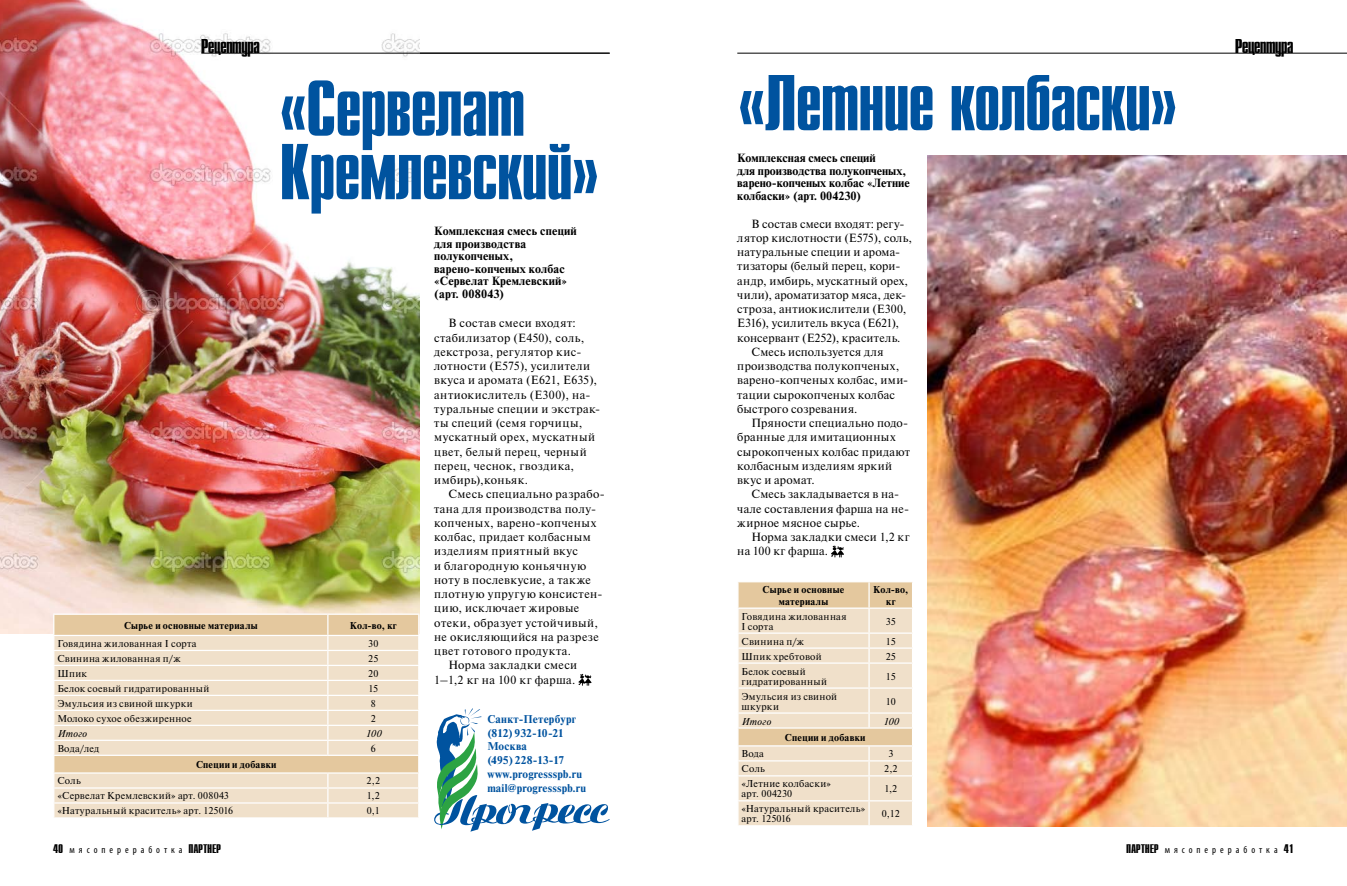
<style>
.page{position:relative;width:1347px;height:886px;background:#fff}
.page>*{position:absolute;margin:0;border:0;box-sizing:border-box;transform-origin:0 0}
.t1{font:700 79px/63.5px "Compact C";letter-spacing:-.03em;color:#00539f}
.t2{font:700 20px "Compact C";letter-spacing:-.05em;color:#000}
.t3{font:11.88px/14.2px "Newton 7 C";letter-spacing:.025em;color:#000}
.t4{font:700 11.88px/12.5px "Newton 7 C";letter-spacing:.005em;color:#000}
.t5{font:11.88px "Newton 7 C";letter-spacing:.045em;color:#000}
.t6{font:11.88px "Newton 7 C";letter-spacing:.05em;color:#000}
.t7{font:700 11.25px/13.9px "Newton 7 C";letter-spacing:.015em;color:#00539f}
.t8{font:10px/10px "Newton 7 C";letter-spacing:.025em;color:#000}
.t9{font:700 10px/11.2px "Newton 7 C";letter-spacing:.025em;color:#000;text-align:center}
.t10{font:condensed 10px "Myriad Pro";letter-spacing:.4em;color:#000}
.t11{font:italic 10px "Newton 7 C";letter-spacing:.03em;color:#000}
.s1{font-family:"Compact C";font-weight:700;font-stretch:normal;font-size:12.5px}
</style>
<div class="page">
<hr style="left:737px;top:53px;width:609px;height:1px;background:#000">
<img style="left:0;top:0;width:419px;height:634px">
<hr style="left:201px;top:53px;width:408px;height:1px;background:#000">
<img style="left:927px;top:156px;width:419px;height:670px">
<svg style="left:738px;top:582px;width:175px;height:244px;background:#efdec7"></svg>
<svg style="left:434px;top:708px;width:175px;height:124px"></svg>
<svg style="left:831px;top:545px;width:13px;height:12px"></svg>
<div style="left:54px;top:615px;width:364px;height:20px;background:#e4c89e"></div>
<svg style="left:54px;top:636px;width:364px;height:181px;background:#efdec7"></svg>
<hr style="left:53px;top:650px;width:275px;height:1px;background:#fff">
<hr style="left:328px;top:650px;width:91px;height:1px;background:#fff">
<hr style="left:53px;top:665px;width:275px;height:1px;background:#fff">
<hr style="left:328px;top:665px;width:91px;height:1px;background:#fff">
<hr style="left:53px;top:680px;width:275px;height:1px;background:#fff">
<hr style="left:328px;top:680px;width:91px;height:1px;background:#fff">
<hr style="left:53px;top:695px;width:275px;height:1px;background:#fff">
<hr style="left:328px;top:695px;width:91px;height:1px;background:#fff">
<hr style="left:53px;top:710px;width:275px;height:1px;background:#fff">
<hr style="left:328px;top:710px;width:91px;height:1px;background:#fff">
<hr style="left:53px;top:725px;width:275px;height:1px;background:#fff">
<hr style="left:328px;top:725px;width:91px;height:1px;background:#fff">
<hr style="left:53px;top:740px;width:275px;height:1px;background:#fff">
<hr style="left:328px;top:740px;width:91px;height:1px;background:#fff">
<svg style="left:327px;top:615px;width:1px;height:140px"></svg>
<hr style="left:53px;top:772px;width:275px;height:2px;background:#fff">
<hr style="left:328px;top:772px;width:91px;height:2px;background:#fff">
<hr style="left:53px;top:787px;width:275px;height:1px;background:#fff">
<hr style="left:328px;top:787px;width:91px;height:1px;background:#fff">
<hr style="left:53px;top:802px;width:275px;height:1px;background:#fff">
<hr style="left:328px;top:802px;width:91px;height:1px;background:#fff">
<svg style="left:327px;top:774px;width:1px;height:43px"></svg>
<hr style="left:53px;top:613px;width:275px;height:2px;background:#fff">
<hr style="left:328px;top:613px;width:91px;height:2px;background:#fff">
<hr style="left:53px;top:755px;width:275px;height:1px;background:#fff">
<hr style="left:328px;top:755px;width:91px;height:1px;background:#fff">
<svg style="left:53px;top:615px;width:1px;height:19px"></svg>
<svg style="left:418px;top:615px;width:1px;height:189px"></svg>
<svg style="left:578px;top:674px;width:13px;height:12px"></svg>
<h2 class="t2" style="left:201px;top:36px;width:60px">Рецептура</h2>
<h2 class="t2" style="left:1234px;top:36px;width:60px">Рецептура</h2>
<h1 class="t1" style="left:737px;top:74px;width:442px">«Летние колбаски»</h1>
<h1 class="t1" style="left:279px;top:80px;width:322px">«Сервелат<br>Кремлевский»</h1>
<p class="t4" style="left:737px;top:152px;width:174px">Комплексная смесь специй<br>для производства полукопченых, варено-копченых колбас «Летние колбаски» (арт. 004230)</p>
<p class="t3" style="left:751px;top:216px;width:154px">В состав смеси входят: регу-</p>
<p class="t3" style="left:737px;top:231px;width:176px">лятор кислотности (Е575), соль,</p>
<p class="t3" style="left:737px;top:245px;width:164px">натуральные специи и арома-</p>
<p class="t3" style="left:737px;top:259px;width:164px">тизаторы (белый перец, кори-</p>
<p class="t3" style="left:737px;top:273px;width:172px">андр, имбирь, мускатный орех,</p>
<p class="t3" style="left:737px;top:288px;width:170px">чили), ароматизатор мяса, дек-</p>
<p class="t3" style="left:737px;top:302px;width:171px">строза, антиокислители (Е300,</p>
<p class="t3" style="left:737px;top:316px;width:163px">Е316), усилитель вкуса (Е621),</p>
<p class="t3" style="left:737px;top:330px;width:165px">консервант (Е252), краситель.</p>
<p class="t3" style="left:751px;top:345px;width:134px">Смесь используется для</p>
<p class="t3" style="left:737px;top:359px;width:163px">производства полукопченых,</p>
<p class="t3" style="left:737px;top:373px;width:172px">варено-копченых колбас, ими-</p>
<p class="t3" style="left:737px;top:387px;width:159px">тации сырокопченых колбас</p>
<p class="t3" style="left:737px;top:402px;width:122px">быстрого созревания.</p>
<p class="t3" style="left:751px;top:416px;width:158px">Пряности специально подо-</p>
<p class="t3" style="left:737px;top:430px;width:160px">бранные для имитационных</p>
<p class="t3" style="left:737px;top:444px;width:174px">сырокопченых колбас придают</p>
<p class="t3" style="left:737px;top:459px;width:156px">колбасным изделиям яркий</p>
<p class="t3" style="left:737px;top:473px;width:79px">вкус и аромат.</p>
<p class="t3" style="left:751px;top:487px;width:149px">Смесь закладывается в на-</p>
<p class="t3" style="left:737px;top:501px;width:173px">чале составления фарша на не-</p>
<p class="t3" style="left:737px;top:516px;width:124px">жирное мясное сырье.</p>
<p class="t3" style="left:751px;top:530px;width:160px">Норма закладки смеси 1,2 кг</p>
<p class="t3" style="left:737px;top:544px;width:92px">на 100 кг фарша.</p>
<p class="t4" style="left:434px;top:225px;width:144px">Комплексная смесь специй для производства полукопченых, варено-копченых колбас «Сервелат Кремлевский» (арт. 008043)</p>
<p class="t3" style="left:434px;top:316px;width:167px;text-indent:14px">В состав смеси входят: стабилизатор (Е450), соль, декстроза, регулятор кис&shy;лотности (Е575), усилители вкуса и аромата (Е621, Е635), антиокислитель (Е300), на&shy;туральные специи и экстрак&shy;ты специй (семя горчицы, мускатный орех, мускатный цвет, белый перец, черный перец, чеснок, гвоздика, имбирь),коньяк.</p>
<p class="t3" style="left:448px;top:487px;width:158px">Смесь специально разрабо-</p>
<p class="t3" style="left:434px;top:501px;width:164px">тана для производства полу-</p>
<p class="t3" style="left:434px;top:516px;width:164px">копченых, варено-копченых</p>
<p class="t3" style="left:434px;top:530px;width:158px">колбас, придает колбасным</p>
<p class="t6" style="left:434px;top:545px;width:145px">изделиям приятный вкус</p>
<p class="t5" style="left:434px;top:559px;width:154px">и благородную коньячную</p>
<p class="t3" style="left:434px;top:573px;width:158px">ноту в послевкусие, а также</p>
<p class="t5" style="left:434px;top:588px;width:170px">плотную упругую консистен-</p>
<p class="t3" style="left:434px;top:601px;width:147px">цию, исключает жировые</p>
<p class="t3" style="left:434px;top:615px;width:165px">отеки, образует устойчивый,</p>
<p class="t3" style="left:434px;top:630px;width:166px">не окисляющийся на разрезе</p>
<p class="t5" style="left:434px;top:645px;width:138px">цвет готового продукта.</p>
<p class="t3" style="left:448px;top:658px;width:130px">Норма закладки смеси</p>
<p class="t3" style="left:434px;top:672px;width:143px">1–1,2 кг на 100 кг фарша.</p>
<p class="t9" style="left:762px;top:584px;width:83px">Сырье и основные материалы</p>
<p class="t9" style="left:873px;top:584px;width:37px">Кол-во, кг</p>
<p class="t8" style="left:741px;top:611px;width:107px">Говядина жилованная<br>I сорта</p>
<p class="t8" style="left:886px;top:616px;width:11px">35</p>
<p class="t8" style="left:741px;top:636px;width:64px">Свинина п/ж</p>
<p class="t8" style="left:886px;top:636px;width:11px">15</p>
<p class="t8" style="left:741px;top:651px;width:82px">Шпик хребтовой</p>
<p class="t8" style="left:885px;top:651px;width:12px">25</p>
<p class="t8" style="left:741px;top:666px;width:87px">Белок соевый гидратированный</p>
<p class="t8" style="left:886px;top:671px;width:11px">15</p>
<p class="t8" style="left:741px;top:691px;width:97px">Эмульсия из свиной шкурки</p>
<p class="t8" style="left:886px;top:696px;width:11px">10</p>
<p class="t11" style="left:741px;top:716px;width:31px">Итого</p>
<p class="t11" style="left:883px;top:716px;width:17px">100</p>
<p class="t9" style="left:785px;top:732px;width:82px">Специи и добавки</p>
<p class="t8" style="left:741px;top:749px;width:24px">Вода</p>
<p class="t8" style="left:888px;top:749px;width:7px">3</p>
<p class="t8" style="left:741px;top:764px;width:25px">Соль</p>
<p class="t8" style="left:884px;top:764px;width:15px">2,2</p>
<p class="t8" style="left:741px;top:779px;width:91px">«Летние колбаски» арт. 004230</p>
<p class="t8" style="left:884px;top:784px;width:14px">1,2</p>
<p class="t8" style="left:741px;top:804px;width:125px">«Натуральный краситель» арт. 125016</p>
<p class="t8" style="left:882px;top:809px;width:19px">0,12</p>
<p class="t9" style="left:124px;top:620px;width:135px">Сырье и основные материалы</p>
<p class="t9" style="left:350px;top:620px;width:48px">Кол-во, кг</p>
<p class="t8" style="left:57px;top:638px;width:141px">Говядина жилованная I сорта</p>
<p class="t8" style="left:368px;top:638px;width:12px">30</p>
<p class="t8" style="left:57px;top:653px;width:125px">Свинина жилованная п/ж</p>
<p class="t8" style="left:368px;top:653px;width:12px">25</p>
<p class="t8" style="left:57px;top:668px;width:31px">Шпик</p>
<p class="t8" style="left:368px;top:668px;width:12px">20</p>
<p class="t8" style="left:57px;top:683px;width:154px">Белок соевый гидратированный</p>
<p class="t8" style="left:368px;top:683px;width:11px">15</p>
<p class="t8" style="left:57px;top:698px;width:137px">Эмульсия из свиной шкурки</p>
<p class="t8" style="left:371px;top:698px;width:7px">8</p>
<p class="t8" style="left:57px;top:713px;width:136px">Молоко сухое обезжиренное</p>
<p class="t8" style="left:371px;top:713px;width:7px">2</p>
<p class="t11" style="left:57px;top:728px;width:31px">Итого</p>
<p class="t11" style="left:365px;top:728px;width:17px">100</p>
<p class="t8" style="left:57px;top:743px;width:43px">Вода/лед</p>
<p class="t8" style="left:371px;top:743px;width:6px">6</p>
<p class="t9" style="left:196px;top:759px;width:82px">Специи и добавки</p>
<p class="t8" style="left:57px;top:776px;width:25px">Соль</p>
<p class="t8" style="left:366px;top:776px;width:15px">2,2</p>
<p class="t8" style="left:57px;top:791px;width:173px">«Сервелат Кремлевский» арт. 008043</p>
<p class="t8" style="left:367px;top:791px;width:14px">1,2</p>
<p class="t8" style="left:57px;top:806px;width:177px">«Натуральный краситель» арт. 125016</p>
<p class="t8" style="left:367px;top:806px;width:14px">0,1</p>
<p class="t7" style="left:487px;top:712px;width:100px">Санкт-Петербург (812) 932-10-21<br>Москва<br>(495) 228-13-17 www.progressspb.ru mail@progressspb.ru</p>
<p class="t10" style="left:53px;top:843px;width:169px"><span class="s1">40</span> мясопереработка <span class="s1">ПАРТНЕР</span></p>
<p class="t10" style="left:1126px;top:843px;width:169px"><span class="s1">ПАРТНЕР</span> мясопереработка <span class="s1">41</span></p>
</div>
